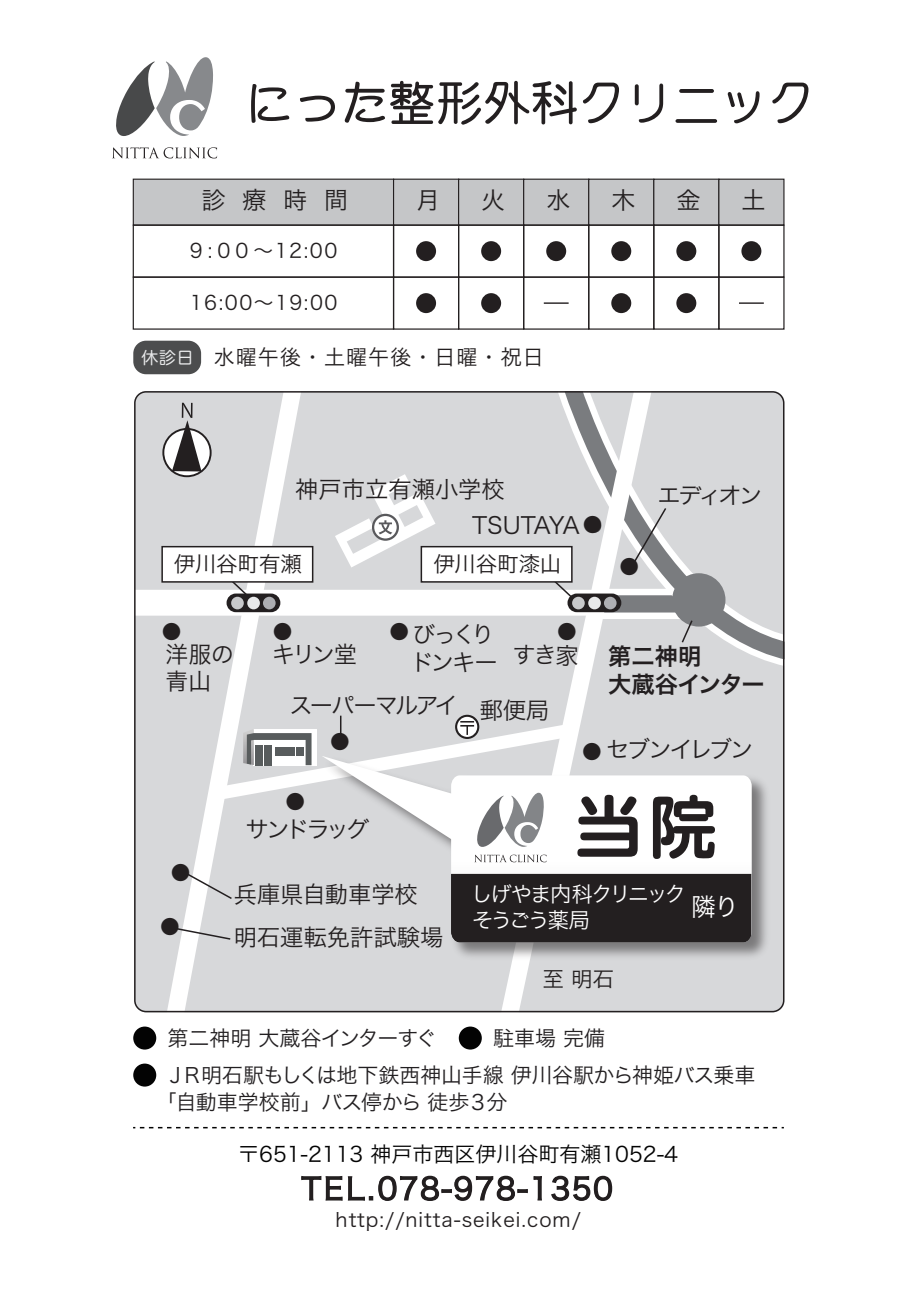
<style>
.page{position:relative;width:919px;height:1289px;background:#fff}
.page>*{position:absolute;margin:0;border:0;box-sizing:border-box;transform-origin:0 0}
.t1{font:700 67.5px "UD Shin M Go Pro De";color:#231f20}
.t2{font:30px "Hira Kaku Pro N W3";letter-spacing:.05em;color:#030303}
.t3{font:24.9px "Hira Kaku Pro W3";color:#fff}
.t4{font:24px "Hira Kaku Pro N W3";color:#231f20}
.t5{font:23.25px/35.8px "Hira Kaku Pro W3";color:#231f20}
.t6{font:23.25px "Hira Kaku Pro W3";letter-spacing:-.05em;color:#231f20}
.t7{font:23.25px "Hira Kaku Pro W3";letter-spacing:-.085em;color:#231f20}
.t8{font:23.25px/27.9px "Hira Kaku Pro W6";color:#231f20}
.t9{font:23.25px "Hira Kaku Pro W3";letter-spacing:-.1em;color:#231f20}
.t10{font:21.45px "Hira Kaku Pro W3";color:#231f20}
.t11{font:21.3px/25.7px "Hira Kaku Pro W3";letter-spacing:-.095em;color:#fff}
.t12{font:21px/37px "Hira Kaku Pro N W3";letter-spacing:-.02em;color:#221f21}
.t13{font:21px "Hira Kaku Pro W3";color:#030303}
.t14{font:21px "Hira Kaku Pro N W3";letter-spacing:.05em;color:#231f20}
.t15{font:21px "Hira Kaku Pro N W3";letter-spacing:-.04em;color:#221f21}
.t16{font:19.65px "Hira Kaku Pro N W3";letter-spacing:.075em;color:#231f20}
.t17{font:19.65px "Hira Kaku Pro W3";color:#231f20}
.t18{font:19.5px "Hira Kaku Pro N W3";letter-spacing:.05em;color:#231f20}
.s1{font-family:"Hira Maru Pro W4";font-size:16.8px;color:#e9eaeb}
.s2{color:#231f20}
</style>
<div class="page">
<div style="left:393px;top:179px;width:66px;height:47px;background:#c5c6c8;border:1px solid #231f20"></div>
<div style="left:458px;top:179px;width:66px;height:47px;background:#c5c6c8;border:1px solid #231f20"></div>
<div style="left:523px;top:179px;width:66px;height:47px;background:#c5c6c8;border:1px solid #231f20"></div>
<div style="left:588px;top:179px;width:66px;height:47px;background:#c5c6c8;border:1px solid #231f20"></div>
<div style="left:653px;top:179px;width:66px;height:47px;background:#c5c6c8;border:1px solid #231f20"></div>
<div style="left:718px;top:179px;width:66px;height:47px;background:#c5c6c8;border:1px solid #231f20"></div>
<div style="left:393px;top:224px;width:66px;height:54px;border:1px solid #231f20"></div>
<div style="left:458px;top:224px;width:66px;height:54px;border:1px solid #231f20"></div>
<div style="left:523px;top:224px;width:66px;height:54px;border:1px solid #231f20"></div>
<div style="left:588px;top:224px;width:66px;height:54px;border:1px solid #231f20"></div>
<div style="left:653px;top:224px;width:66px;height:54px;border:1px solid #231f20"></div>
<div style="left:718px;top:224px;width:66px;height:54px;border:1px solid #231f20"></div>
<svg style="left:132px;top:178px;width:263px;height:152px"></svg>
<div style="left:393px;top:276px;width:66px;height:54px;border:1px solid #231f20"></div>
<div style="left:458px;top:276px;width:66px;height:54px;border:1px solid #231f20"></div>
<div style="left:523px;top:276px;width:66px;height:54px;border:1px solid #231f20"></div>
<div style="left:588px;top:276px;width:66px;height:54px;border:1px solid #231f20"></div>
<div style="left:653px;top:276px;width:66px;height:54px;border:1px solid #231f20"></div>
<div style="left:718px;top:276px;width:66px;height:54px;border:1px solid #231f20"></div>
<div style="left:416px;top:241px;width:20px;height:20px;background:#231f20;border-radius:50%"></div>
<div style="left:416px;top:293px;width:20px;height:20px;background:#231f20;border-radius:50%"></div>
<div style="left:481px;top:293px;width:20px;height:20px;background:#231f20;border-radius:50%"></div>
<div style="left:676px;top:293px;width:20px;height:20px;background:#231f20;border-radius:50%"></div>
<div style="left:481px;top:241px;width:20px;height:20px;background:#231f20;border-radius:50%"></div>
<div style="left:546px;top:241px;width:20px;height:20px;background:#231f20;border-radius:50%"></div>
<div style="left:611px;top:241px;width:20px;height:20px;background:#231f20;border-radius:50%"></div>
<div style="left:611px;top:293px;width:20px;height:20px;background:#231f20;border-radius:50%"></div>
<div style="left:676px;top:241px;width:20px;height:20px;background:#231f20;border-radius:50%"></div>
<div style="left:741px;top:241px;width:20px;height:20px;background:#231f20;border-radius:50%"></div>
<hr style="left:543px;top:302px;width:25px;height:2px;background:#231f20">
<hr style="left:739px;top:302px;width:24px;height:2px;background:#231f20">
<div style="left:133px;top:341px;width:68px;height:33px;background:#4c4d4e;border-radius:13px"></div>
<div style="left:133px;top:1026px;width:23px;height:23px;background:#030303;border-radius:50%"></div>
<div style="left:133px;top:1063px;width:23px;height:23px;background:#030303;border-radius:50%"></div>
<div style="left:459px;top:1026px;width:23px;height:23px;background:#030303;border-radius:50%"></div>
<svg style="left:133px;top:1126px;width:650px;height:2px"></svg>
<svg style="left:301px;top:1175px;width:241px;height:26px"></svg>
<svg style="left:551px;top:1175px;width:62px;height:26px"></svg>
<svg style="left:116px;top:57px;width:97px;height:79px"></svg>
<svg style="left:112px;top:147px;width:105px;height:11px"></svg>
<svg style="left:251px;top:84px;width:38px;height:39px"></svg>
<svg style="left:300px;top:96px;width:35px;height:26px"></svg>
<svg style="left:345px;top:81px;width:231px;height:44px"></svg>
<svg style="left:583px;top:83px;width:36px;height:40px"></svg>
<svg style="left:634px;top:84px;width:29px;height:39px"></svg>
<svg style="left:679px;top:89px;width:34px;height:4px"></svg>
<svg style="left:675px;top:119px;width:42px;height:4px"></svg>
<svg style="left:727px;top:91px;width:32px;height:32px"></svg>
<svg style="left:772px;top:83px;width:36px;height:40px"></svg>
<svg style="left:134px;top:391px;width:650px;height:621px;fill:#d7d8da"></svg>
<svg style="left:514px;top:643px;width:64px;height:23px"></svg>
<p class="t4" style="left:201px;top:179px;width:148px">診療時間</p>
<p class="t16" style="left:190px;top:233px;width:149px">9 :00 ～12:00</p>
<p class="t16" style="left:190px;top:285px;width:149px">16:00～19:00</p>
<p class="t4" style="left:416px;top:179px;width:25px">月</p>
<p class="t4" style="left:481px;top:179px;width:25px">火</p>
<p class="t4" style="left:546px;top:179px;width:25px">水</p>
<p class="t4" style="left:611px;top:179px;width:25px">木</p>
<p class="t4" style="left:676px;top:179px;width:25px">金</p>
<p class="t4" style="left:741px;top:179px;width:25px">土</p>
<p class="t14" style="left:141px;top:338px;width:404px"><span class="s1">休診日</span> 水曜午後・土曜午後・日曜・祝日</p>
<p class="t5" style="left:472px;top:469px;width:109px;text-indent:-177px">神戸市立有瀬小学校<br>TSUTAYA</p>
<p class="t6" style="left:657px;top:474px;width:106px">エディオン</p>
<p class="t17" style="left:583px;top:507px;width:21px">●</p>
<p class="t10" style="left:174px;top:545px;width:130px">伊川谷町有瀬</p>
<p class="t10" style="left:433px;top:545px;width:129px">伊川谷町漆山</p>
<p class="t17" style="left:162px;top:613px;width:21px">●</p>
<p class="t17" style="left:273px;top:613px;width:21px">●</p>
<p class="t17" style="left:389px;top:613px;width:21px">●</p>
<p class="t17" style="left:557px;top:613px;width:21px">●</p>
<p class="t6" style="left:412px;top:614px;width:84px">びっくり</p>
<p class="t6" style="left:272px;top:633px;width:87px">キリン堂</p>
<p class="t6" style="left:165px;top:633px;width:71px">洋服の</p>
<p class="t6" style="left:410px;top:642px;width:89px">ドンキー</p>
<p class="t6" style="left:165px;top:661px;width:48px">青山</p>
<p class="t7" style="left:289px;top:685px;width:261px">スーパーマルアイ 郵便局</p>
<p class="t17" style="left:619px;top:549px;width:21px">●</p>
<p class="t8" style="left:608px;top:641px;width:158px">第二神明<br>大蔵谷インター</p>
<p class="t17" style="left:171px;top:855px;width:21px">●</p>
<p class="t17" style="left:160px;top:908px;width:21px">●</p>
<p class="t17" style="left:285px;top:784px;width:21px">●</p>
<p class="t17" style="left:330px;top:723px;width:21px">●</p>
<p class="t6" style="left:245px;top:808px;width:125px">サンドラッグ</p>
<p class="t5" style="left:234px;top:871px;width:211px;line-height:42.9px">兵庫県自動車学校明石運転免許試験場</p>
<p class="t9" style="left:606px;top:728px;width:149px">セブンイレブン</p>
<p class="t17" style="left:582px;top:734px;width:21px">●</p>
<h1 class="t1" style="left:575px;top:772px;width:143px">当院</h1>
<p class="t11" style="left:471px;top:880px;width:216px">しげやま内科クリニックそうごう薬局</p>
<p class="t3" style="left:691px;top:884px;width:49px">隣り</p>
<p class="t10" style="left:542px;top:960px;width:73px">至 明石</p>
<p class="t12" style="left:165px;top:1018px;width:592px">第二神明 大蔵谷インターすぐ<br>ＪＲ明石駅もしくは地下鉄西神山手線 伊川谷駅から神姫バス乗車</p>
<p class="t15" style="left:156px;top:1083px;width:353px">「自動車学校前」バス停から 徒歩３分</p>
<p class="t12" style="left:493px;top:1018px;width:113px">駐車場 完備</p>
<p class="t13" style="left:238px;top:1135px;width:441px">〒651-2113 神戸市西区伊川谷町有瀬1052-4</p>
<h2 class="t2" style="left:301px;top:1161px;width:313px"><span class="s2">TEL.</span>078-978-1350</h2>
<p class="t18" style="left:335px;top:1202px;width:247px">http://nitta-seikei.com/</p>
</div>
